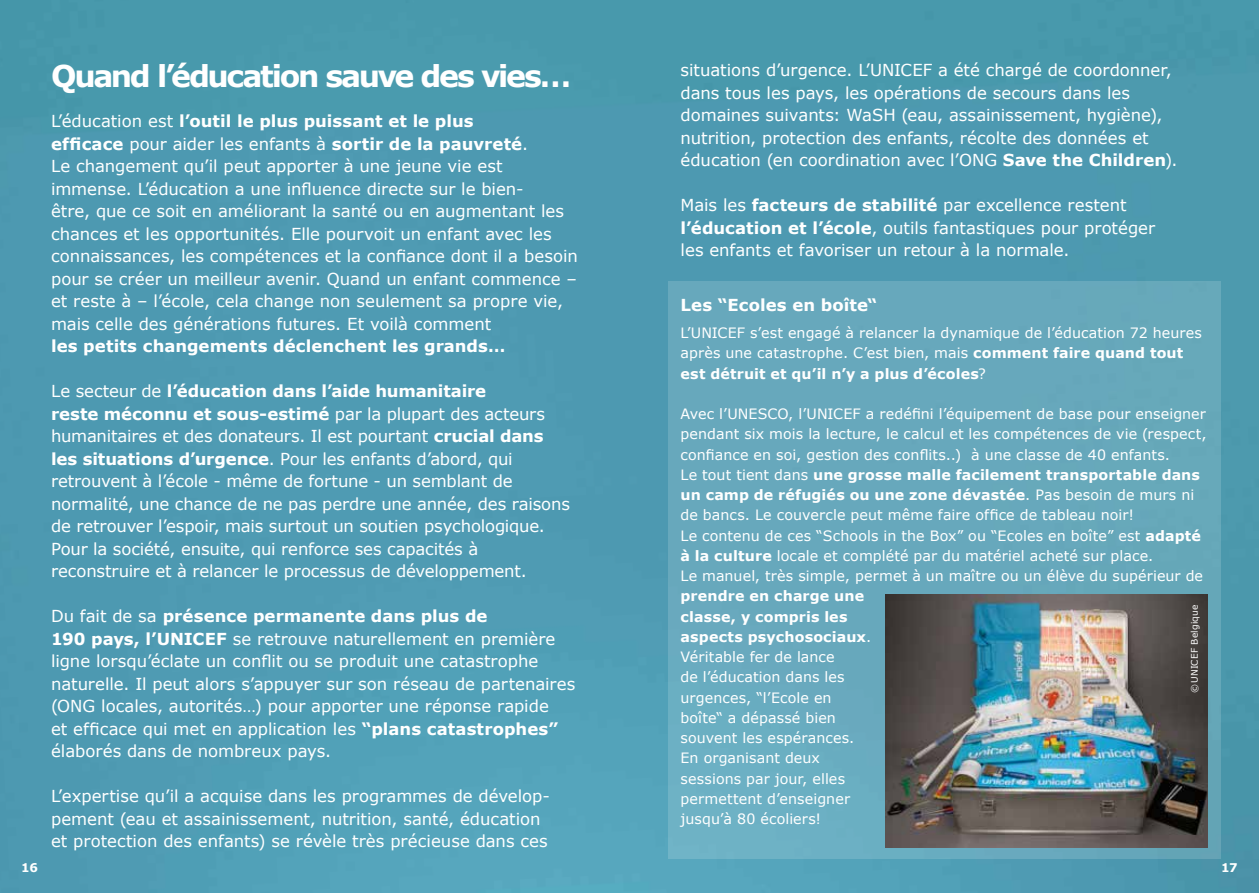
<style>
.page{position:relative;width:1259px;height:893px;background:#fff}
.page>*{position:absolute;margin:0;border:0;box-sizing:border-box;transform-origin:0 0}
.t1{font:700 30px "Verdana IKEA";letter-spacing:-.08em;color:#fff}
.t2{font:16.5px/22.5px "Verdana IKEA";letter-spacing:-.005em;color:#fff}
.t3{font:700 16.5px "Verdana IKEA";letter-spacing:.005em;color:#fff}
.t4{font:14.25px/20.2px "Verdana IKEA";letter-spacing:.005em;color:#fff}
.t5{font:700 12px "Verdana IKEA";color:#fff}
.t6{font:9px "Verdana IKEA";letter-spacing:.02em;color:#fff}
.s1{font-weight:700}
</style>
<div class="page">
<img style="left:0;top:0;width:1259px;height:893px">
<div style="left:668px;top:282px;width:552px;height:577px;background:#67a8bc"></div>
<img style="left:885px;top:594px;width:323px;height:254px">
<h1 class="t1" style="left:51px;top:56px;width:522px">Quand l’éducation sauve des vies…</h1>
<p class="t2" style="left:51px;top:110px;width:528px">L’éducation est <span class="s1">l’outil le plus puissant et le plus<br>efficace</span> pour aider les enfants à <span class="s1">sortir de la pauvreté</span>.<br>Le changement qu’il peut apporter à une jeune vie est immense. L’éducation a une influence directe sur le bien-<br>être, que ce soit en améliorant la santé ou en augmentant les chances et les opportunités. Elle pourvoit un enfant avec les connaissances, les compétences et la confiance dont il a besoin pour se créer un meilleur avenir. Quand un enfant commence – et reste à – l’école, cela change non seulement sa propre vie, mais celle des générations futures. Et voilà comment</p>
<p class="t3" style="left:51px;top:336px;width:456px">les petits changements déclenchent les grands…</p>
<p class="t2" style="left:51px;top:380px;width:520px">Le secteur de <span class="s1">l’éducation dans l’aide humanitaire<br>reste méconnu et sous-estimé</span> par la plupart des acteurs humanitaires et des donateurs. Il est pourtant <span class="s1">crucial dans les situations d’urgence</span>. Pour les enfants d’abord, qui retrouvent à l’école - même de fortune - un semblant de normalité, une chance de ne pas perdre une année, des raisons de retrouver l’espoir, mais surtout un soutien psychologique.<br>Pour la société, ensuite, qui renforce ses capacités à reconstruire et à relancer le processus de développement.</p>
<p class="t2" style="left:51px;top:605px;width:526px">Du fait de sa <span class="s1">présence permanente dans plus de<br>190 pays, l’UNICEF</span> se retrouve naturellement en première ligne lorsqu’éclate un conflit ou se produit une catastrophe naturelle. Il peut alors s’appuyer sur son réseau de partenaires (ONG locales, autorités…) pour apporter une réponse rapide<br>et efficace qui met en application les <span class="s1">“plans catastrophes” </span>élaborés dans de nombreux pays.</p>
<p class="t2" style="left:51px;top:785px;width:500px">L’expertise qu’il a acquise dans les programmes de dévelop&shy;pement (eau et assainissement, nutrition, santé, éducation et protection des enfants) se révèle très précieuse dans ces</p>
<p class="t2" style="left:680px;top:59px;width:498px">situations d’urgence. L’UNICEF a été chargé de coordonner, dans tous les pays, les opérations de secours dans les domaines suivants: WaSH (eau, assainissement, hygiène), nutrition, protection des enfants, récolte des données et éducation (en coordination avec l’ONG <span class="s1">Save the Children</span>).</p>
<p class="t2" style="left:680px;top:194px;width:476px">Mais les <span class="s1">facteurs de stabilité</span> par excellence restent <span class="s1">l’éducation et l’école</span>, outils fantastiques pour protéger les enfants et favoriser un retour à la normale.</p>
<p class="t3" style="left:680px;top:295px;width:198px">Les “Ecoles en boîte“</p>
<p class="t4" style="left:680px;top:323px;width:523px">L’UNICEF s’est engagé à relancer la dynamique de l’éducation 72 heures après une catastrophe. C’est bien, mais <span class="s1">comment faire quand tout est détruit et qu’il n’y a plus d’écoles</span>?</p>
<p class="t4" style="left:680px;top:404px;width:527px">Avec l’UNESCO, l’UNICEF a redéfini l’équipement de base pour enseigner pendant six mois la lecture, le calcul et les compétences de vie (respect, confiance en soi, gestion des conflits..) à une classe de 40 enfants.<br>Le tout tient dans <span class="s1">une grosse malle facilement transportable dans un camp de réfugiés ou une zone dévastée</span>. Pas besoin de murs ni de bancs. Le couvercle peut même faire office de tableau noir!<br>Le contenu de ces “Schools in the Box” ou “Ecoles en boîte” est <span class="s1">adapté à la culture</span> locale et complété par du matériel acheté sur place.<br>Le manuel, très simple, permet à un maître ou un élève du supérieur de</p>
<p class="t4" style="left:680px;top:586px;width:192px"><span class="s1">prendre en charge une classe, y compris les aspects psychosociaux</span>.<br>Véritable fer de lance<br>de l’éducation dans les urgences, “l’Ecole en boîte“ a dépassé bien souvent les espérances.<br>En organisant deux sessions par jour, elles permettent d’enseigner jusqu’à 80 écoliers!</p>
<p class="t6" style="left:1188px;top:693px;width:90px;rotate:-90deg">©UNICEF Belgique</p>
<p class="t5" style="left:21px;top:859px;width:18px">16</p>
<p class="t5" style="left:1221px;top:859px;width:18px">17</p>
</div>
